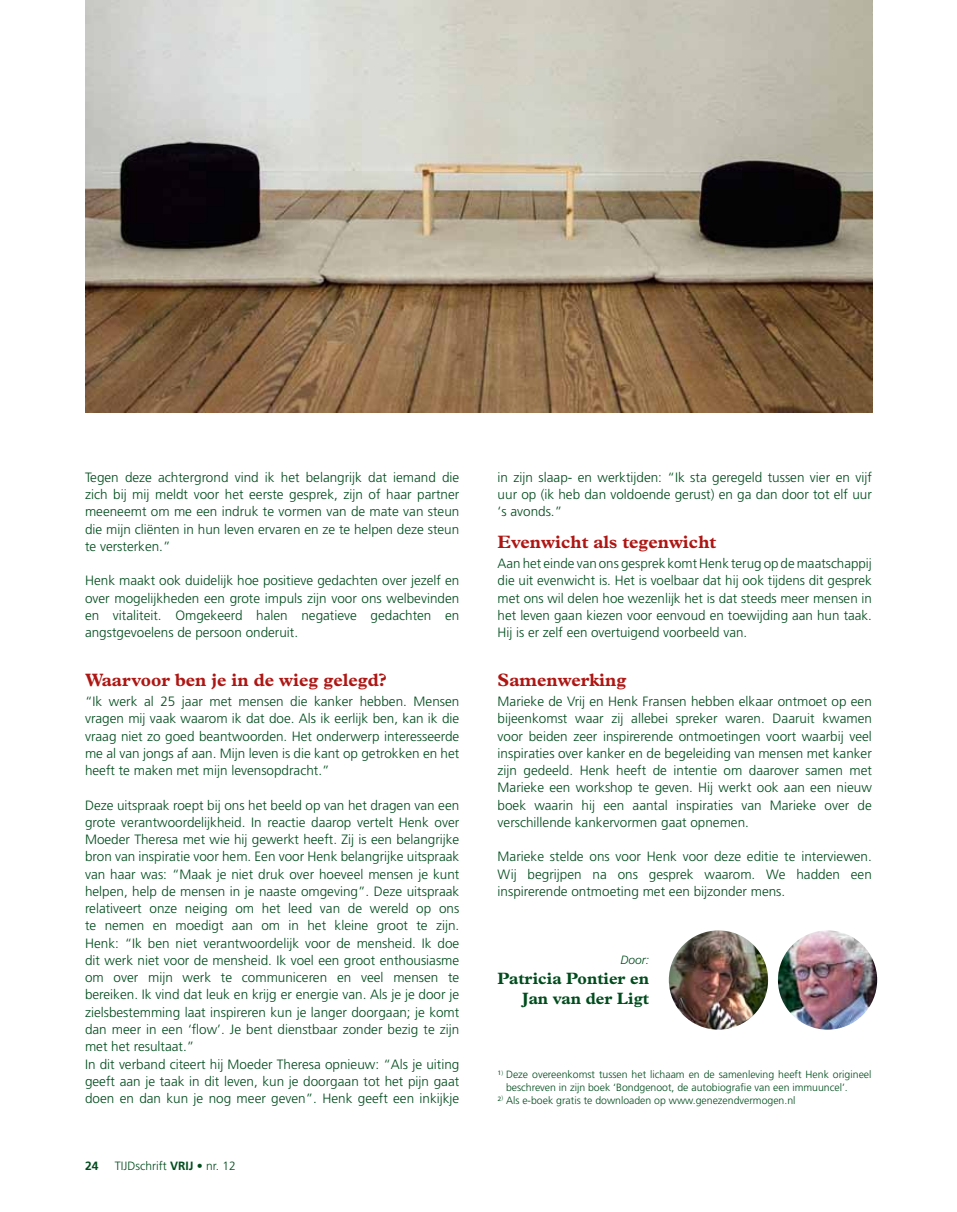
<style>
.page{position:relative;width:957px;height:1212px;background:#fff}
.page>*{position:absolute;margin:0;border:0;box-sizing:border-box;transform-origin:0 0}
.t1{font:700 18px "Plantin Std";color:#ae1613}
.t2{font:700 16.5px/19.8px "Plantin Std";color:#004c1d;text-align:right}
.t3{font:300 13.5px/17.2px "Frutiger LT Std";color:#004c1d;text-align:justify}
.t4{font:300 12px "Frutiger LT Std";color:#004c1d}
.t5{font:italic 300 12px "Frutiger LT Std";color:#004c1d}
.t6{font:700 12px "Frutiger LT Std";color:#004c1d}
.t7{font:300 10.5px "Frutiger LT Std";color:#004c1d}
.s1{font-weight:700}
</style>
<div class="page">
<img style="left:85px;top:0;width:787px;height:413px">
<img style="left:778px;top:930px;width:99px;height:100px;border-radius:50px">
<img style="left:669px;top:930px;width:99px;height:100px;border-radius:50px">
<p class="t3" style="left:85px;top:469px;width:376px">Tegen deze achtergrond vind ik het belangrijk dat iemand die zich bij mij meldt voor het eerste gesprek, zijn of haar partner meeneemt om me een indruk te vormen van de mate van steun die mijn cliënten in hun leven ervaren en ze te helpen deze steun te versterken.”</p>
<p class="t3" style="left:85px;top:572px;width:376px">Henk maakt ook duidelijk hoe positieve gedachten over jezelf en over mogelijkheden een grote impuls zijn voor ons welbevinden en vitaliteit. Omgekeerd halen negatieve gedachten en angstgevoelens de persoon onderuit.</p>
<h1 class="t1" style="left:85px;top:669px;width:303px">Waarvoor ben je in de wieg gelegd?</h1>
<p class="t3" style="left:85px;top:693px;width:376px">“Ik werk al 25 jaar met mensen die kanker hebben. Mensen vragen mij vaak waarom ik dat doe. Als ik eerlijk ben, kan ik die vraag niet zo goed beantwoorden. Het onderwerp interesseerde me al van jongs af aan. Mijn leven is die kant op getrokken en het heeft te maken met mijn levensopdracht.”</p>
<p class="t3" style="left:85px;top:796px;width:376px;text-align:left">Deze uitspraak roept bij ons het beeld op van het dragen van een grote verantwoordelijkheid. In reactie daarop vertelt Henk over Moeder Theresa met wie hij gewerkt heeft. Zij is een belangrijke bron van inspiratie voor hem. Een voor Henk belangrijke uitspraak van haar was: “Maak je niet druk over hoeveel mensen je kunt helpen, help de mensen in je naaste omgeving”. Deze uitspraak relativeert onze neiging om het leed van de wereld op ons te nemen en moedigt aan om in het kleine groot te zijn.<br>Henk: “Ik ben niet verantwoordelijk voor de mensheid. Ik doe dit werk niet voor de mensheid. Ik voel een groot enthousiasme om over mijn werk te communiceren en veel mensen te bereiken. Ik vind dat leuk en krijg er energie van. Als je je door je zielsbestemming laat inspireren kun je langer doorgaan; je komt dan meer in een ‘flow’. Je bent dienstbaar zonder bezig te zijn met het resultaat.”<br>In dit verband citeert hij Moeder Theresa opnieuw: “Als je uiting geeft aan je taak in dit leven, kun je doorgaan tot het pijn gaat doen en dan kun je nog meer geven”. Henk geeft een inkijkje</p>
<p class="t6" style="left:85px;top:1159px;width:15px">24</p>
<p class="t4" style="left:115px;top:1159px;width:122px">TIJDschrift <span class="s1">VRIJ</span> • nr. 12</p>
<p class="t3" style="left:497px;top:469px;width:376px">in zijn slaap- en werktijden: “Ik sta geregeld tussen vier en vijf uur op (ik heb dan voldoende gerust) en ga dan door tot elf uur ‘s avonds.”</p>
<h1 class="t1" style="left:497px;top:531px;width:220px">Evenwicht als tegenwicht</h1>
<p class="t3" style="left:497px;top:555px;width:376px">Aan het einde van ons gesprek komt Henk terug op de maatschappij die uit evenwicht is. Het is voelbaar dat hij ook tijdens dit gesprek met ons wil delen hoe wezenlijk het is dat steeds meer mensen in het leven gaan kiezen voor eenvoud en toewijding aan hun taak.<br>Hij is er zelf een overtuigend voorbeeld van.</p>
<h1 class="t1" style="left:497px;top:669px;width:130px">Samenwerking</h1>
<p class="t3" style="left:497px;top:693px;width:376px">Marieke de Vrij en Henk Fransen hebben elkaar ontmoet op een bijeenkomst waar zij allebei spreker waren. Daaruit kwamen voor beiden zeer inspirerende ontmoetingen voort waarbij veel inspiraties over kanker en de begeleiding van mensen met kanker zijn gedeeld. Henk heeft de intentie om daarover samen met Marieke een workshop te geven. Hij werkt ook aan een nieuw boek waarin hij een aantal inspiraties van Marieke over de verschillende kankervormen gaat opnemen.</p>
<p class="t3" style="left:497px;top:848px;width:376px">Marieke stelde ons voor Henk voor deze editie te interviewen.<br>Wij begrijpen na ons gesprek waarom. We hadden een inspirerende ontmoeting met een bijzonder mens.</p>
<p class="t5" style="left:620px;top:953px;width:30px">Door:</p>
<p class="t2" style="left:497px;top:968px;width:153px">Patricia Pontier en<br>Jan van der Ligt</p>
<p class="t7" style="left:497px;top:1069px;width:375px">¹<sup>)</sup> Deze overeenkomst tussen het lichaam en de samenleving heeft Henk origineel</p>
<p class="t7" style="left:506px;top:1081px;width:343px">beschreven in zijn boek ‘Bondgenoot, de autobiografie van een immuuncel’.</p>
<p class="t7" style="left:497px;top:1094px;width:299px">²<sup>)</sup> Als e-boek gratis te downloaden op www.genezendvermogen.nl</p>
</div>
